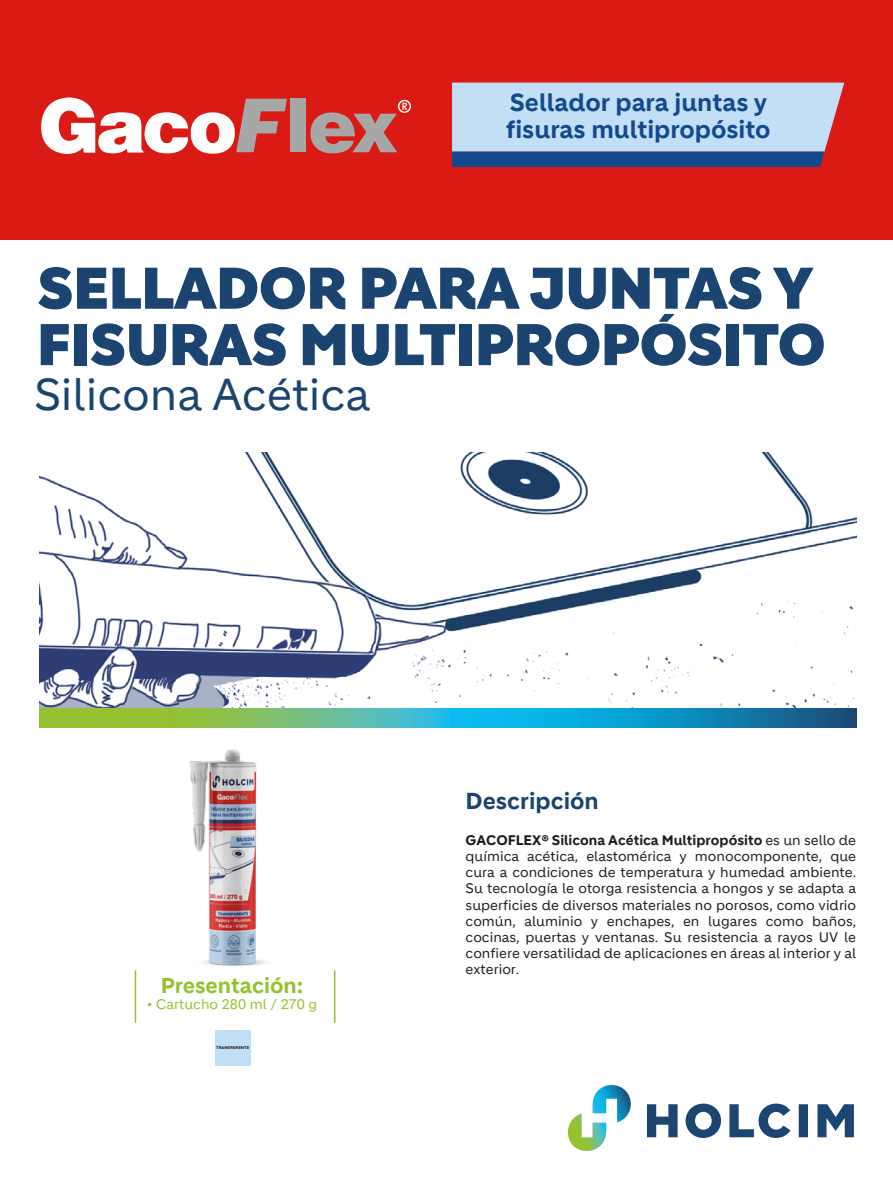
<style>
.page{position:relative;width:893px;height:1191px;background:#fff}
.page>*{position:absolute;margin:0;border:0;box-sizing:border-box;transform-origin:0 0}
.t1{font:900 57px/56.4px "Holcim Headline";color:#1c4470}
.t2{font:43.5px "Holcim";color:#1c4470}
.t3{font:700 24px/27.2px "Holcim";color:#144a8d}
.t4{font:700 22.5px "Holcim";color:#1c4470}
.t5{font:700 21px "Holcim";color:#95c230}
.t6{font:13.5px/16.2px "Holcim";color:#1d1d1b;text-align:justify}
.t7{font:13.5px "Holcim";color:#95c230}
.t8{font:700 4.05px "Holcim";color:#1d1d1b}
.s1{font-weight:700}
</style>
<div class="page">
<img style="left:189px;top:749px;width:77px;height:217px">
<img style="left:40px;top:453px;width:816px;height:255px">
<svg style="left:647px;top:1103px;width:207px;height:35px"></svg>
<svg style="left:568px;top:1085px;width:63px;height:66px"></svg>
<div style="left:0;top:0;width:893px;height:240px;background:#da1a15"></div>
<svg style="left:41px;top:97px;width:246px;height:57px"></svg>
<div style="left:290px;top:99px;width:15px;height:53px;background:#a7a7a8"></div>
<svg style="left:310px;top:100px;width:101px;height:54px"></svg>
<svg style="left:40px;top:708px;width:816px;height:19px;background:#43a897"></svg>
<svg style="left:452px;top:83px;width:392px;height:84px;background:#a5bfdd"></svg>
<hr style="left:135px;top:971px;width:1px;height:51px;background:#95c230">
<hr style="left:334px;top:971px;width:1px;height:51px;background:#95c230">
<div style="left:215px;top:1030px;width:35px;height:35px;background:#c3dff6"></div>
<h3 class="t3" style="left:506px;top:89px;width:266px">Sellador para juntas y fisuras multipropósito</h3>
<h1 class="t1" style="left:37px;top:261px;width:790px">SELLADOR PARA JUNTAS Y<br>FISURAS MULTIPROPÓSITO</h1>
<h2 class="t2" style="left:34px;top:370px;width:338px">Silicona Acética</h2>
<h3 class="t5" style="left:161px;top:973px;width:144px">Presentación:</h3>
<p class="t7" style="left:147px;top:996px;width:172px">• Cartucho 280 ml / 270 g</p>
<p class="t8" style="left:216px;top:1045px;width:35px">TRANSPARENTE</p>
<h3 class="t4" style="left:466px;top:787px;width:135px">Descripción</h3>
<p class="t6" style="left:466px;top:832px;width:392px"><span class="s1">GACOFLEX® Silicona Acética Multipropósito</span> es un sello de química acética, elastomérica y monocomponente, que cura a condiciones de temperatura y humedad ambiente.<br>Su tecnología le otorga resistencia a hongos y se adapta a superficies de diversos materiales no porosos, como vidrio común, aluminio y enchapes, en lugares como baños, cocinas, puertas y ventanas. Su resistencia a rayos UV le confiere versatilidad de aplicaciones en áreas al interior y al exterior.</p>
</div>
